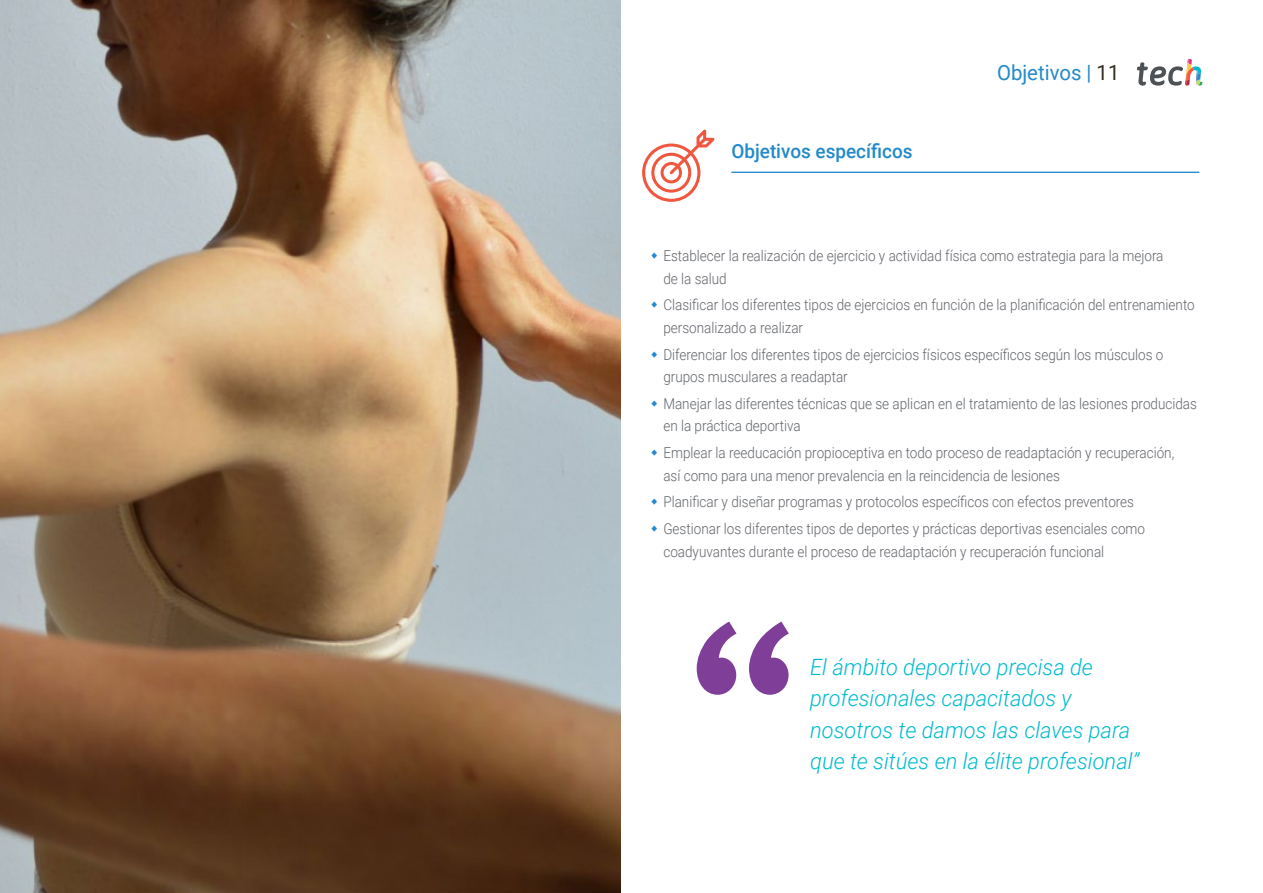
<style>
.page{position:relative;width:1263px;height:893px;background:#fff}
.page>*{position:absolute;margin:0;border:0;box-sizing:border-box;transform-origin:0 0}
.t1{font:italic 300 22.5px/31.5px "Roboto";color:#00bacf}
.t2{font:21px "Roboto";color:#2289ca}
.t3{font:500 19.5px "Roboto";color:#2289ca}
.t4{font:300 15px/22.5px "Roboto";color:#61646a;scale:.9 1}
.s1{color:#312e20}
</style>
<div class="page">
<img style="left:0;top:0;width:621px;height:893px">
<svg style="left:1137px;top:59px;width:65px;height:27px"></svg>
<svg style="left:697px;top:621px;width:92px;height:74px"></svg>
<svg style="left:642px;top:129px;width:72px;height:73px"></svg>
<hr style="left:731px;top:172px;width:468px;height:1px;background:#2289ca">
<h3 class="t3" style="left:731px;top:137px;width:183px">Objetivos específicos</h3>
<h2 class="t2" style="left:997px;top:57px;width:124px">Objetivos | <span class="s1">11</span></h2>
<p class="t4" style="left:663px;top:244px;width:557px">Establecer la realización de ejercicio y actividad física como estrategia para la mejora de la salud</p>
<p class="t4" style="left:663px;top:293px;width:592px">Clasificar los diferentes tipos de ejercicios en función de la planificación del entrenamiento personalizado a realizar</p>
<p class="t4" style="left:663px;top:342px;width:557px">Diferenciar los diferentes tipos de ejercicios físicos específicos según los músculos o grupos musculares a readaptar</p>
<p class="t4" style="left:663px;top:392px;width:594px">Manejar las diferentes técnicas que se aplican en el tratamiento de las lesiones producidas en la práctica deportiva</p>
<p class="t4" style="left:663px;top:441px;width:569px">Emplear la reeducación propioceptiva en todo proceso de readaptación y recuperación, así como para una menor prevalencia en la reincidencia de lesiones</p>
<p class="t4" style="left:663px;top:488px;width:537px;line-height:26.7px">Planificar y diseñar programas y protocolos específicos con efectos preventores<br>Gestionar los diferentes tipos de deportes y prácticas deportivas esenciales como</p>
<p class="t4" style="left:663px;top:539px;width:491px">coadyuvantes durante el proceso de readaptación y recuperación funcional</p>
<h1 class="t1" style="left:810px;top:650px;width:331px">El ámbito deportivo precisa de profesionales capacitados y nosotros te damos las claves para que te sitúes en la élite profesional”</h1>
</div>
